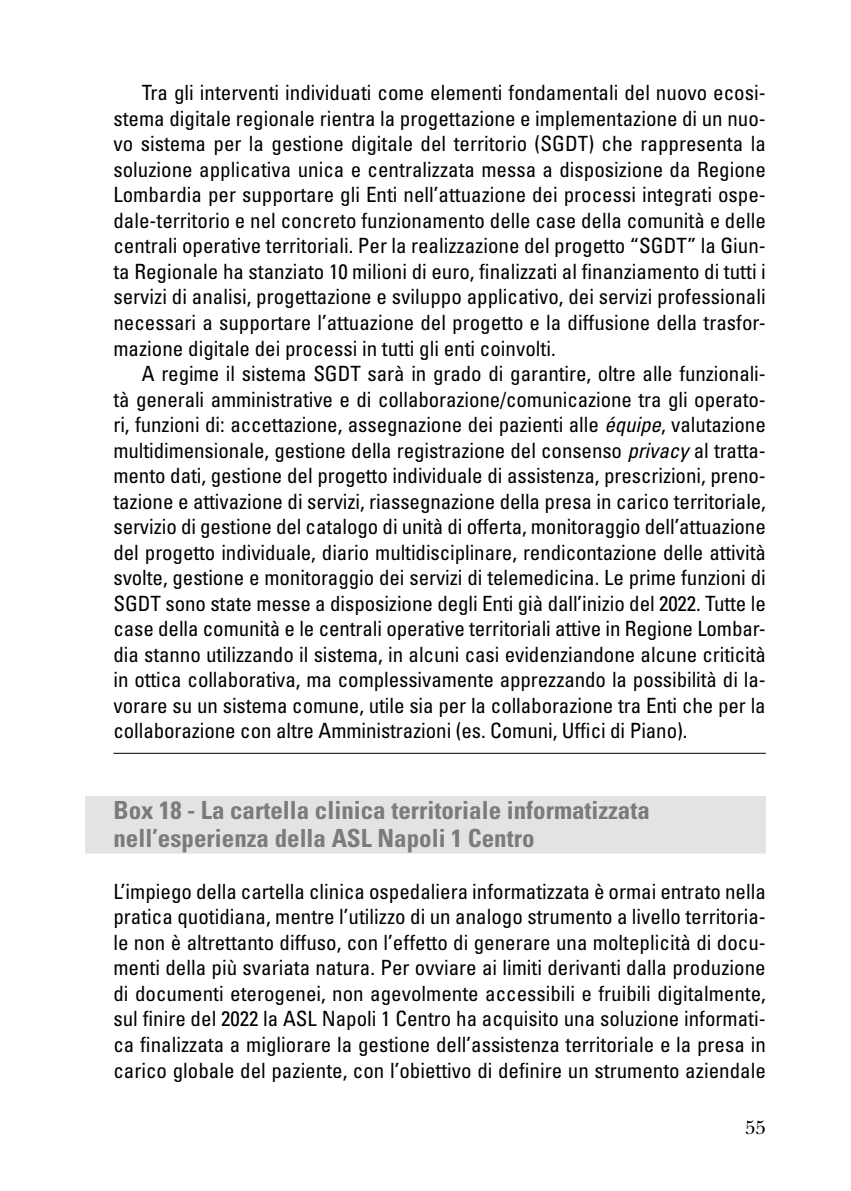
<style>
.page{position:relative;width:851px;height:1191px;background:#fff}
.page>*{position:absolute;margin:0;border:0;box-sizing:border-box;transform-origin:0 0}
.t1{font:700 condensed 25px/27.6px "Univers LT Std";color:#7c7b7b}
.t2{font:condensed 21px/25.6px "Univers LT Std";color:#000;text-align:justify}
.t3{font:20px "New Baskerville Std";color:#000}
.s1{font-style:italic}
</style>
<div class="page">
<hr style="left:113px;top:753px;width:652px;height:1px;background:#000">
<div style="left:85px;top:796px;width:680px;height:30px;background:#e3e3e3"></div>
<div style="left:85px;top:823px;width:680px;height:30px;background:#e3e3e3"></div>
<p class="t2" style="left:113px;top:80px;width:654px;text-indent:28px">Tra gli interventi individuati come elementi fondamentali del nuovo ecosi&shy;stema digitale regionale rientra la progettazione e implementazione di un nuo&shy;vo sistema per la gestione digitale del territorio (SGDT) che rappresenta la soluzione applicativa unica e centralizzata messa a disposizione da Regione Lombardia per supportare gli Enti nell’attuazione dei processi integrati ospe&shy;dale-territorio e nel concreto funzionamento delle case della comunità e delle centrali operative territoriali. Per la realizzazione del progetto “SGDT” la Giun&shy;ta Regionale ha stanziato 10 milioni di euro, finalizzati al finanziamento di tutti i servizi di analisi, progettazione e sviluppo applicativo, dei servizi professionali necessari a supportare l’attuazione del progetto e la diffusione della trasfor&shy;mazione digitale dei processi in tutti gli enti coinvolti.</p>
<p class="t2" style="left:113px;top:360px;width:654px;text-indent:28px">A regime il sistema SGDT sarà in grado di garantire, oltre alle funzionali&shy;tà generali amministrative e di collaborazione/comunicazione tra gli operato&shy;ri, funzioni di: accettazione, assegnazione dei pazienti alle <span class="s1">équipe</span>, valutazione multidimensionale, gestione della registrazione del consenso <span class="s1">privacy</span> al tratta&shy;mento dati, gestione del progetto individuale di assistenza, prescrizioni, preno&shy;tazione e attivazione di servizi, riassegnazione della presa in carico territoriale, servizio di gestione del catalogo di unità di offerta, monitoraggio dell’attuazione del progetto individuale, diario multidisciplinare, rendicontazione delle attività svolte, gestione e monitoraggio dei servizi di telemedicina. Le prime funzioni di SGDT sono state messe a disposizione degli Enti già dall’inizio del 2022. Tutte le case della comunità e le centrali operative territoriali attive in Regione Lombar&shy;dia stanno utilizzando il sistema, in alcuni casi evidenziandone alcune criticità in ottica collaborativa, ma complessivamente apprezzando la possibilità di la&shy;vorare su un sistema comune, utile sia per la collaborazione tra Enti che per la collaborazione con altre Amministrazioni (es. Comuni, Uffici di Piano).</p>
<p class="t1" style="left:113px;top:796px;width:538px">Box 18 - La cartella clinica territoriale informatizzata nell’esperienza della ASL Napoli 1 Centro</p>
<p class="t2" style="left:113px;top:878px;width:654px">L’impiego della cartella clinica ospedaliera informatizzata è ormai entrato nella pratica quotidiana, mentre l’utilizzo di un analogo strumento a livello territoria&shy;le non è altrettanto diffuso, con l’effetto di generare una molteplicità di docu&shy;menti della più svariata natura. Per ovviare ai limiti derivanti dalla produzione di documenti eterogenei, non agevolmente accessibili e fruibili digitalmente, sul finire del 2022 la ASL Napoli 1 Centro ha acquisito una soluzione informati&shy;ca finalizzata a migliorare la gestione dell’assistenza territoriale e la presa in carico globale del paziente, con l’obiettivo di definire un strumento aziendale</p>
<p class="t3" style="left:745px;top:1116px;width:22px">55</p>
</div>
